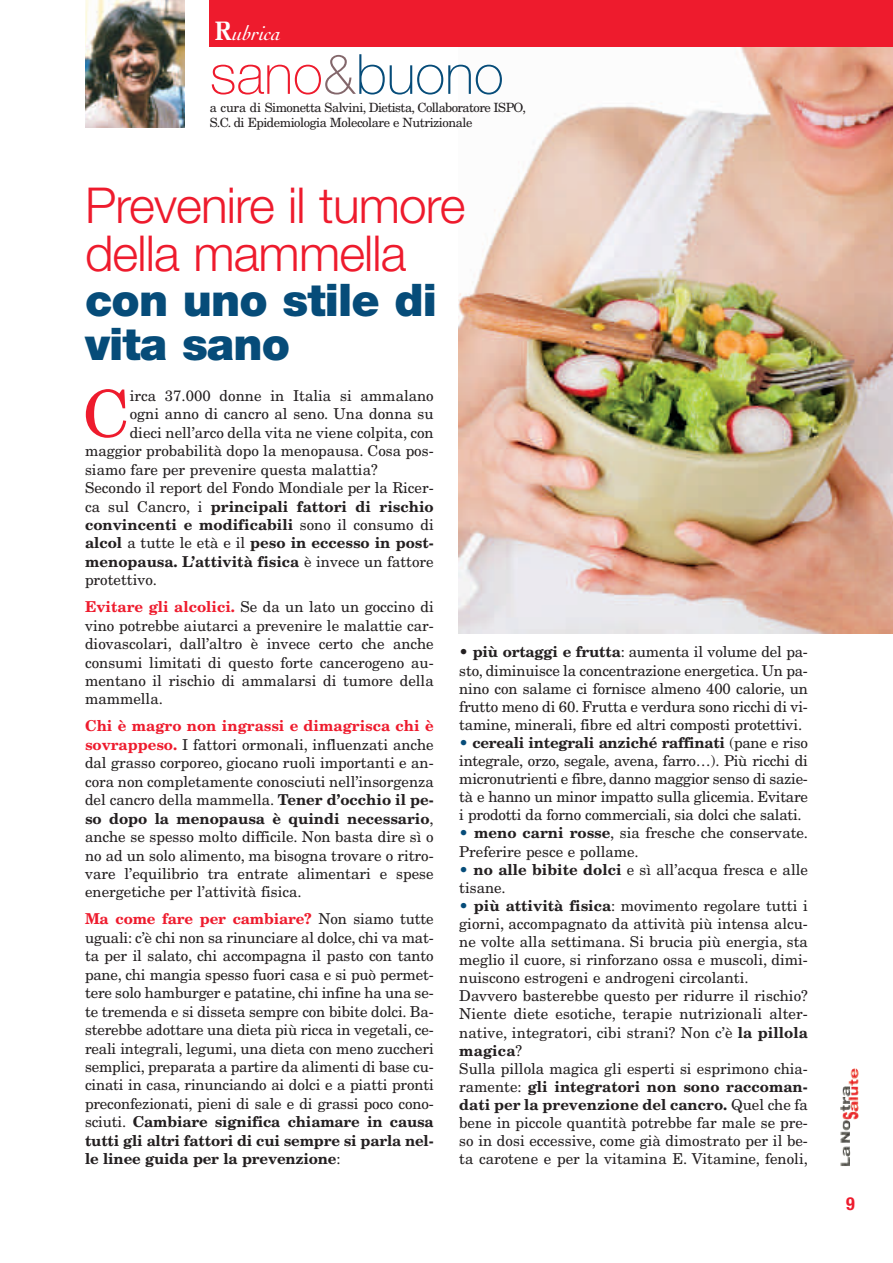
<style>
.page{position:relative;width:893px;height:1263px;background:#fff}
.page>*{position:absolute;margin:0;border:0;box-sizing:border-box;transform-origin:0 0}
.t1{font:64.8px "New Century Schlbk";color:#ee1b2d}
.t2{font:100 55.5px "Helvetica Neue";color:#064c79}
.t3{font:300 49.5px/48px "Helvetica Neue";letter-spacing:-.015em;color:#ee1b2d}
.t4{font:900 45px/43.5px "Helvetica Neue";letter-spacing:-.02em;color:#064c79}
.t5{font:italic 21px "Cochin";color:#fff}
.t6{font:700 condensed 18px "Helvetica Neue";color:#ee1b2d}
.t7{font:15px/18.5px "New Century Schlbk";color:#231f20;text-align:justify}
.t8{font:700 15px "New Century Schlbk";color:#231f20}
.t9{font:12.75px/15px "New Century Schlbk";letter-spacing:-.035em;color:#231f20}
.s1{font-family:"Renault";font-weight:500;font-style:normal;font-size:25.5px}
.s2{color:#ee1b2d}
.s3{color:#83676b}
.s4{font-weight:400}
.s5{font-weight:700;color:#ee1b2d}
.s6{font-weight:700}
.s7{color:#064c79}
</style>
<div class="page">
<img style="left:458px;top:47px;width:435px;height:586px">
<img style="left:840px;top:1086px;width:19px;height:80px">
<img style="left:85px;top:0;width:99px;height:128px">
<div style="left:210px;top:0;width:683px;height:47px;background:#ee1b2d"></div>
<p class="t5" style="left:215px;top:25px;width:68px"><span class="s1">R</span>ubrica</p>
<p class="t2" style="left:210px;top:54px;width:295px"><span class="s2">sano</span><span class="s3">&amp;</span>buono</p>
<p class="t9" style="left:210px;top:101px;width:318px">a cura di Simonetta Salvini, Dietista, Collaboratore ISPO,<br>S.C. di Epidemiologia Molecolare e Nutrizionale</p>
<p class="t3" style="left:85px;top:187px;width:382px">Prevenire il tumore della mammella</p>
<p class="t4" style="left:85px;top:283px;width:353px">con uno stile di vita sano</p>
<p class="t1" style="left:83px;top:389px;width:48px">C</p>
<p class="t7" style="left:130px;top:388px;width:306px">irca 37.000 donne in Italia si ammalano</p>
<p class="t7" style="left:130px;top:406px;width:306px">ogni anno di cancro al seno. Una donna su</p>
<p class="t7" style="left:130px;top:424px;width:306px">dieci nell’arco della vita ne viene colpita, con</p>
<p class="t7" style="left:85px;top:443px;width:350px">maggior probabilità dopo la menopausa. Cosa pos-</p>
<p class="t7" style="left:85px;top:461px;width:294px">siamo fare per prevenire questa malattia?</p>
<p class="t7" style="left:85px;top:480px;width:350px">Secondo il report del Fondo Mondiale per la Ricer-</p>
<p class="t8" style="left:85px;top:500px;width:350px"><span class="s4">ca sul Cancro, i</span> principali fattori di rischio</p>
<p class="t8" style="left:85px;top:519px;width:350px">convincenti e modificabili <span class="s4">sono il consumo di</span></p>
<p class="t8" style="left:85px;top:537px;width:350px">alcol <span class="s4">a tutte le età e il</span> peso in eccesso in post-</p>
<p class="t8" style="left:85px;top:556px;width:350px">menopausa. L’attività fisica <span class="s4">è invece un fattore</span></p>
<p class="t7" style="left:85px;top:572px;width:73px">protettivo.</p>
<p class="t7" style="left:85px;top:599px;width:350px"><span class="s5">Evitare gli alcolici.</span> Se da un lato un goccino di vino potrebbe aiutarci a prevenire le malattie car&shy;diovascolari, dall’altro è invece certo che anche consumi limitati di questo forte cancerogeno au&shy;mentano il rischio di ammalarsi di tumore della mammella.</p>
<p class="t7" style="left:85px;top:718px;width:350px"><span class="s5">Chi è magro non ingrassi e dimagrisca chi è sovrappeso.</span> I fattori ormonali, influenzati anche dal grasso corporeo, giocano ruoli importanti e an&shy;cora non completamente conosciuti nell’insorgenza del cancro della mammella. <span class="s6">Tener d’occhio il pe&shy;so dopo la menopausa è quindi necessario</span>, anche se spesso molto difficile. Non basta dire sì o no ad un solo alimento, ma bisogna trovare o ritro&shy;vare l’equilibrio tra entrate alimentari e spese energetiche per l’attività fisica.</p>
<p class="t7" style="left:85px;top:911px;width:350px"><span class="s5">Ma come fare per cambiare?</span> Non siamo tutte uguali: c’è chi non sa rinunciare al dolce, chi va mat&shy;ta per il salato, chi accompagna il pasto con tanto pane, chi mangia spesso fuori casa e si può permet&shy;tere solo hamburger e patatine, chi infine ha una se&shy;te tremenda e si disseta sempre con bibite dolci. Ba&shy;sterebbe adottare una dieta più ricca in vegetali, ce&shy;reali integrali, legumi, una dieta con meno zuccheri semplici, preparata a partire da alimenti di base cu&shy;cinati in casa, rinunciando ai dolci e a piatti pronti preconfezionati, pieni di sale e di grassi poco cono&shy;sciuti. <span class="s6">Cambiare significa chiamare in causa tutti gli altri fattori di cui sempre si parla nel&shy;le linee guida per la prevenzione</span>:</p>
<p class="t7" style="left:459px;top:644px;width:350px">• <span class="s6">più ortaggi e frutta</span>: aumenta il volume del pa&shy;sto, diminuisce la concentrazione energetica. Un pa&shy;nino con salame ci fornisce almeno 400 calorie, un frutto meno di 60. Frutta e verdura sono ricchi di vi&shy;tamine, minerali, fibre ed altri composti protettivi.</p>
<p class="t7" style="left:459px;top:735px;width:350px"><span class="s7">•</span> <span class="s6">cereali integrali anziché raffinati</span> (pane e riso integrale, orzo, segale, avena, farro…). Più ricchi di micronutrienti e fibre, danno maggior senso di sazie&shy;tà e hanno un minor impatto sulla glicemia. Evitare i prodotti da forno commerciali, sia dolci che salati.</p>
<p class="t7" style="left:459px;top:825px;width:350px"><span class="s7">•</span> <span class="s6">meno carni rosse</span>, sia fresche che conservate.<br>Preferire pesce e pollame.</p>
<p class="t7" style="left:459px;top:861px;width:350px"><span class="s7">•</span> <span class="s6">no alle bibite dolci</span> e sì all’acqua fresca e alle tisane.</p>
<p class="t7" style="left:459px;top:898px;width:350px;text-align:left"><span class="s7">•</span> <span class="s6">più attività fisica</span>: movimento regolare tutti i giorni, accompagnato da attività più intensa alcu&shy;ne volte alla settimana. Si brucia più energia, sta meglio il cuore, si rinforzano ossa e muscoli, dimi&shy;nuiscono estrogeni e androgeni circolanti.<br>Davvero basterebbe questo per ridurre il rischio?<br>Niente diete esotiche, terapie nutrizionali alter&shy;native, integratori, cibi strani? Non c’è <span class="s6">la pillola magica</span>?<br>Sulla pillola magica gli esperti si esprimono chia&shy;ramente: <span class="s6">gli integratori non sono raccoman&shy;dati per la prevenzione del cancro.</span> Quel che fa bene in piccole quantità potrebbe far male se pre&shy;so in dosi eccessive, come già dimostrato per il be&shy;ta carotene e per la vitamina E. Vitamine, fenoli,</p>
<p class="t6" style="left:846px;top:1197px;width:10px">9</p>
</div>
